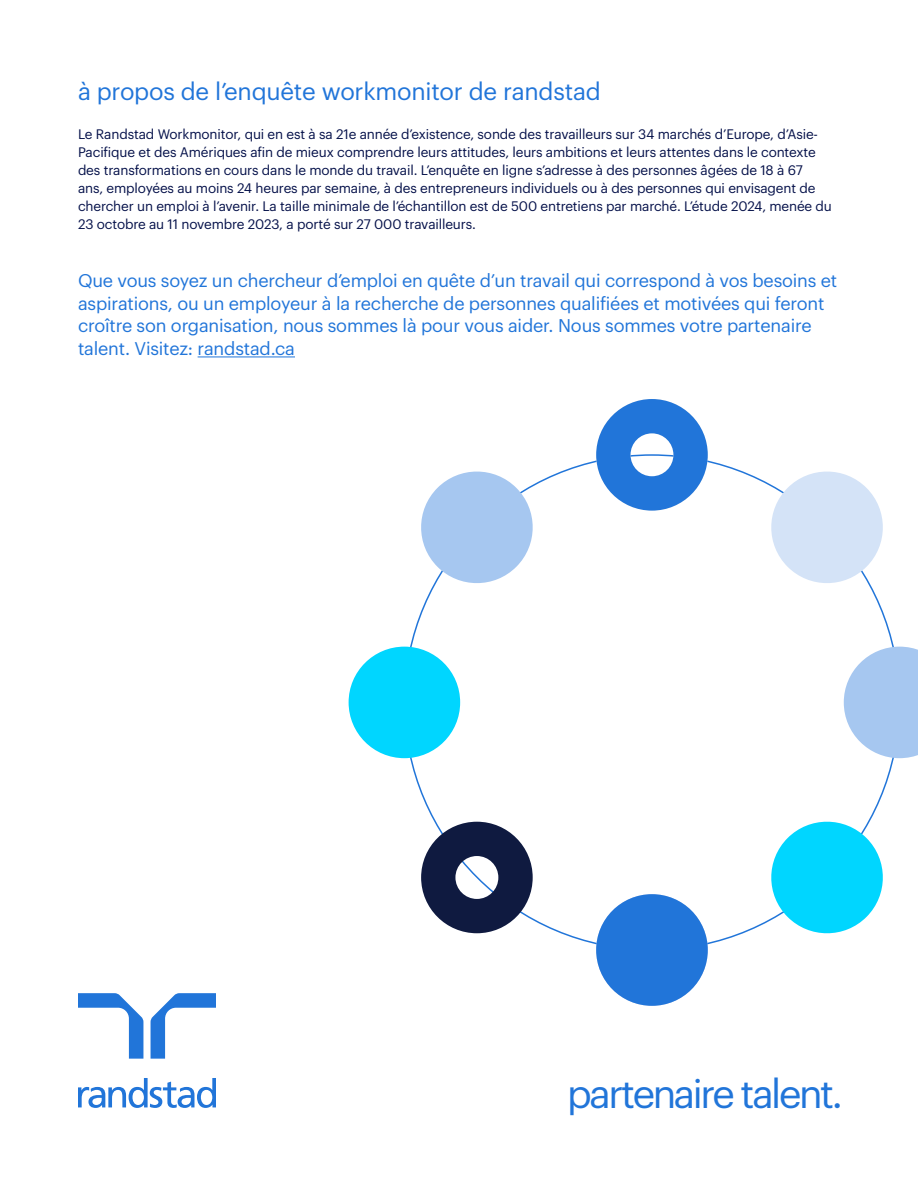
<style>
.page{position:relative;width:918px;height:1188px;background:#fff}
.page>*{position:absolute;margin:0;border:0;box-sizing:border-box;transform-origin:0 0}
.t1{font:39.45px "Graphik";letter-spacing:-.06em;color:#2175d9}
.t2{font:24px "Graphik";letter-spacing:-.01em;color:#2175d9}
.t3{font:18px/22.5px "Graphik";letter-spacing:-.01em;color:#2175d9}
.t4{font:13.5px/18px "Graphik";letter-spacing:-.01em;color:#041049}
</style>
<div class="page">
<svg style="left:78px;top:993px;width:138px;height:115px"></svg>
<hr style="left:198px;top:356px;width:97px;height:1px;background:#2175d9">
<div style="left:596px;top:894px;width:112px;height:112px;background:#2175d9;border-radius:50%"></div>
<svg style="left:596px;top:399px;width:112px;height:112px"></svg>
<svg style="left:766px;top:816px;width:117px;height:118px"></svg>
<svg style="left:421px;top:471px;width:117px;height:118px"></svg>
<svg style="left:844px;top:647px;width:74px;height:111px"></svg>
<div style="left:349px;top:647px;width:111px;height:111px;background:#00d6ff;border-radius:50%"></div>
<svg style="left:766px;top:471px;width:117px;height:118px"></svg>
<svg style="left:421px;top:822px;width:112px;height:111px"></svg>
<h2 class="t2" style="left:78px;top:73px;width:524px">à propos de l’enquête workmonitor de randstad</h2>
<p class="t4" style="left:78px;top:124px;width:755px">Le Randstad Workmonitor, qui en est à sa 21e année d’existence, sonde des travailleurs sur 34 marchés d’Europe, d’Asie-Pacifique et des Amériques afin de mieux comprendre leurs attitudes, leurs ambitions et leurs attentes dans le contexte des transformations en cours dans le monde du travail. L’enquête en ligne s’adresse à des personnes âgées de 18 à 67<br>ans, employées au moins 24 heures par semaine, à des entrepreneurs individuels ou à des personnes qui envisagent de chercher un emploi à l’avenir. La taille minimale de l’échantillon est de 500 entretiens par marché. L’étude 2024, menée du 23 octobre au 11 novembre 2023, a porté sur 27 000 travailleurs.</p>
<p class="t3" style="left:78px;top:268px;width:761px">Que vous soyez un chercheur d’emploi en quête d’un travail qui correspond à vos besoins et aspirations, ou un employeur à la recherche de personnes qualifiées et motivées qui feront croître son organisation, nous sommes là pour vous aider. Nous sommes votre partenaire talent. Visitez: randstad.ca</p>
<h1 class="t1" style="left:567px;top:1064px;width:277px">partenaire talent.</h1>
</div>
